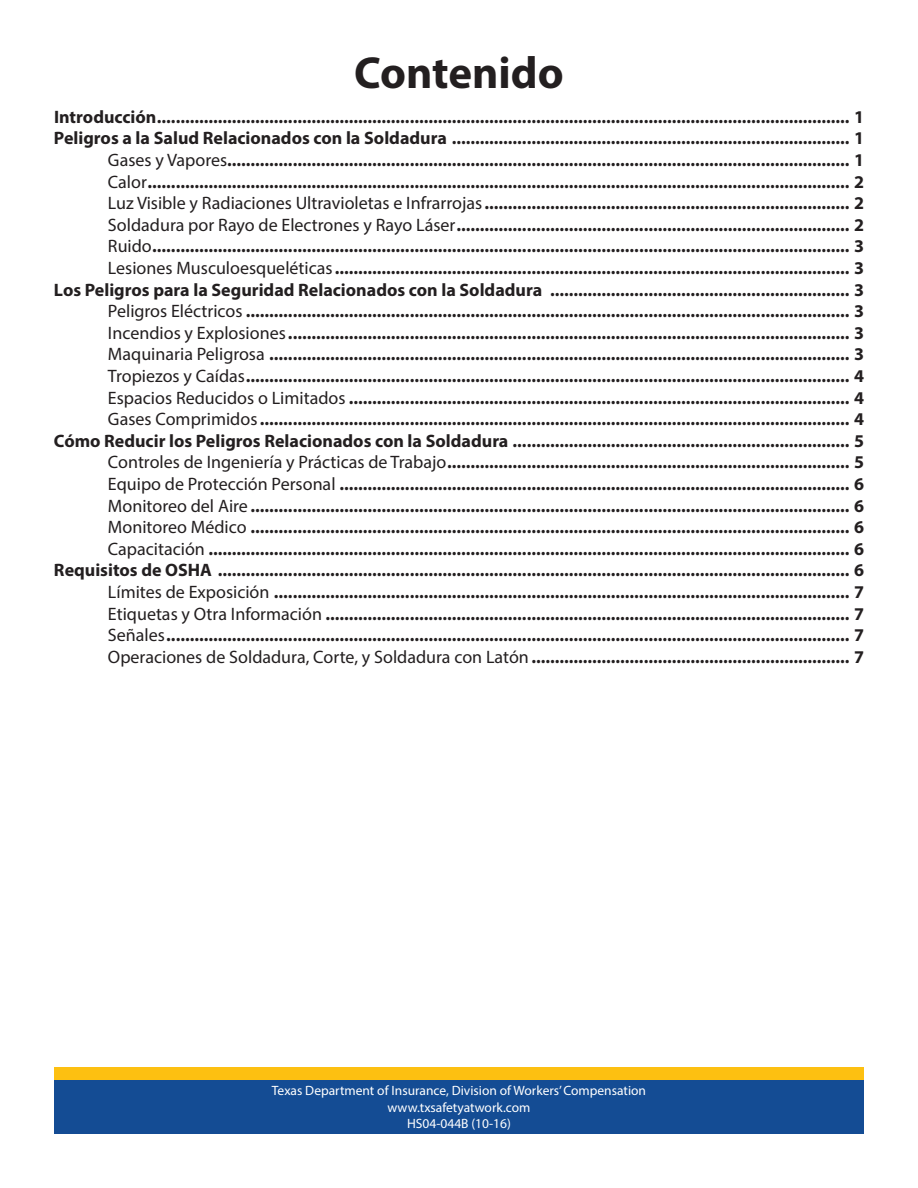
<style>
.page{position:relative;width:918px;height:1188px;background:#fff}
.page>*{position:absolute;margin:0;border:0;box-sizing:border-box;transform-origin:0 0}
.t1{font:700 45px "Myriad Pro";color:#231f20}
.t2{font:700 18px/21.6px "Myriad Pro";color:#231f20;text-align:right}
.t3{font:13.5px/16.5px "Myriad Pro";color:#fff;text-align:center}
.s1{font-weight:400}
</style>
<div class="page">
<div style="left:54px;top:1080px;width:810px;height:54px;background:#144c94"></div>
<div style="left:54px;top:1067px;width:810px;height:13px;background:#fdc011"></div>
<h2 class="t1" style="left:354px;top:43px;width:211px">Contenido</h2>
<p class="t2" style="left:54px;top:105px;width:812px">Introducción.................................................................................................................................................... 1<br>Peligros a la Salud Relacionados con la Soldadura ..................................................................................... 1<br><span class="s1">Gases y Vapores</span>..................................................................................................................................... 1<br><span class="s1">Calor</span>...................................................................................................................................................... 2<br><span class="s1">Luz Visible y Radiaciones Ultravioletas e Infrarrojas</span>.............................................................................. 2<br><span class="s1">Soldadura por Rayo de Electrones y Rayo Láser</span>.................................................................................... 2<br><span class="s1">Ruido</span>..................................................................................................................................................... 3<br><span class="s1">Lesiones Musculoesqueléticas</span>.............................................................................................................. 3<br>Los Peligros para la Seguridad Relacionados con la Soldadura ................................................................ 3<br><span class="s1">Peligros Eléctricos</span> ................................................................................................................................. 3<br><span class="s1">Incendios y Explosiones</span>........................................................................................................................ 3<br><span class="s1">Maquinaria Peligrosa</span> ............................................................................................................................ 3<br><span class="s1">Tropiezos y Caídas</span>................................................................................................................................. 4<br><span class="s1">Espacios Reducidos o Limitados</span> ........................................................................................................... 4<br><span class="s1">Gases Comprimidos</span>.............................................................................................................................. 4<br>Cómo Reducir los Peligros Relacionados con la Soldadura ........................................................................ 5<br><span class="s1">Controles de Ingeniería y Prácticas de Trabajo</span>...................................................................................... 5<br><span class="s1">Equipo de Protección Personal</span> ............................................................................................................. 6<br><span class="s1">Monitoreo del Aire</span> ................................................................................................................................ 6<br><span class="s1">Monitoreo Médico</span> ................................................................................................................................ 6<br><span class="s1">Capacitación</span> ......................................................................................................................................... 6<br>Requisitos de OSHA ....................................................................................................................................... 6<br><span class="s1">Límites de Exposición</span> ........................................................................................................................... 7<br><span class="s1">Etiquetas y Otra Información</span> ................................................................................................................ 7<br><span class="s1">Señales</span>.................................................................................................................................................. 7<br><span class="s1">Operaciones de Soldadura, Corte, y Soldadura con Latón</span>.................................................................... 7</p>
<p class="t3" style="left:272px;top:1083px;width:376px">Texas Department of Insurance, Division of Workers’ Compensation www.txsafetyatwork.com<br>HS04-044B (10-16)</p>
</div>
